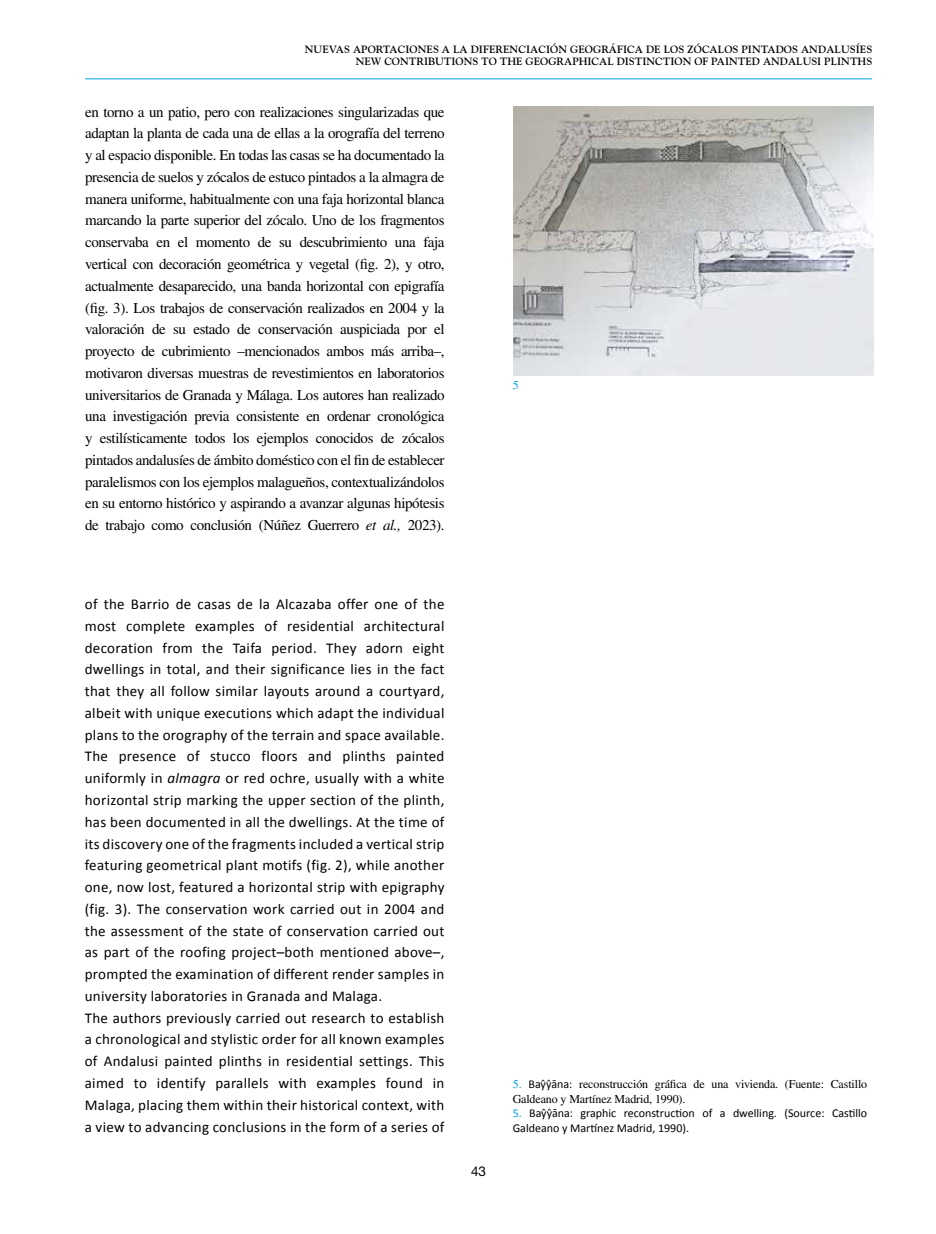
<style>
.page{position:relative;width:936px;height:1234px;background:#fff}
.page>*{position:absolute;margin:0;border:0;box-sizing:border-box;transform-origin:0 0}
.t1{font:15px/21.8px "Calibri";letter-spacing:.02em;color:#000}
.t2{font:15px/21.8px "Times LT Std";letter-spacing:-.025em;color:#000;text-align:justify}
.t3{font:13.5px "Helvetica Neue LT Std";color:#000}
.t4{font:12px/15px "Times LT Std";letter-spacing:-.01em;color:#000}
.t5{font:12px/14.4px "Calibri";color:#000}
.t6{font:12px "Times LT Std";color:#009fe3}
.t7{font:700 10.5px/12.6px "Goudy Std";color:#000;text-align:right}
.s1{font-style:italic}
.s2{color:#009fe3}
.s3{font-family:"Calibri"}
</style>
<div class="page">
<hr style="left:85px;top:79px;width:787px;height:1px;background:#009fe3">
<img style="left:513px;top:106px;width:360px;height:269px">
<p class="t7" style="left:305px;top:43px;width:569px">NUEVAS APORTACIONES A LA DIFERENCIACIÓN GEOGRÁFICA DE LOS ZÓCALOS PINTADOS ANDALUSÍES<br>NEW CONTRIBUTIONS TO THE GEOGRAPHICAL DISTINCTION OF PAINTED ANDALUSI PLINTHS</p>
<p class="t2" style="left:85px;top:101px;width:361px">en torno a un patio, pero con realizaciones singularizadas que adaptan la planta de cada una de ellas a la orografía del terreno y al espacio disponible. En todas las casas se ha documentado la presencia de suelos y zócalos de estuco pintados a la almagra de manera uniforme, habitualmente con una faja horizontal blanca marcando la parte superior del zócalo. Uno de los fragmentos conservaba en el momento de su descubrimiento una faja vertical con decoración geométrica y vegetal (fig. 2), y otro, actualmente desaparecido, una banda horizontal con epigrafía (fig. 3). Los trabajos de conservación realizados en 2004 y la valoración de su estado de conservación auspiciada por el proyecto de cubrimiento –mencionados ambos más arriba–, motivaron diversas muestras de revestimientos en laboratorios universitarios de Granada y Málaga. Los autores han realizado una investigación previa consistente en ordenar cronológica y estilísticamente todos los ejemplos conocidos de zócalos pintados andalusíes de ámbito doméstico con el fin de establecer paralelismos con los ejemplos malagueños, contextualizándolos en su entorno histórico y aspirando a avanzar algunas hipótesis de trabajo como conclusión (Núñez Guerrero <span class="s1">et al.,</span> 2023).</p>
<p class="t1" style="left:85px;top:593px;width:361px">of the Barrio de casas de la Alcazaba offer one of the most complete examples of residential architectural decoration from the Taifa period. They adorn eight dwellings in total, and their significance lies in the fact that they all follow similar layouts around a courtyard, albeit with unique executions which adapt the individual plans to the orography of the terrain and space available.<br>The presence of stucco floors and plinths painted uniformly in <span class="s1">almagra</span> or red ochre, usually with a white horizontal strip marking the upper section of the plinth, has been documented in all the dwellings. At the time of its discovery one of the fragments included a vertical strip featuring geometrical plant motifs (fig. 2), while another one, now lost, featured a horizontal strip with epigraphy (fig. 3). The conservation work carried out in 2004 and the assessment of the state of conservation carried out as part of the roofing project–both mentioned above–, prompted the examination of different render samples in university laboratories in Granada and Malaga.<br>The authors previously carried out research to establish a chronological and stylistic order for all known examples of Andalusi painted plinths in residential settings. This aimed to identify parallels with examples found in Malaga, placing them within their historical context, with a view to advancing conclusions in the form of a series of</p>
<p class="t3" style="left:471px;top:1162px;width:17px">43</p>
<p class="t6" style="left:512px;top:378px;width:7px">5</p>
<p class="t4" style="left:512px;top:1076px;width:356px"><span class="s2">5.</span> <span class="s3">Baŷŷāna</span>: reconstrucción gráfica de una vivienda. (Fuente: Castillo<br>Galdeano y Martínez Madrid, 1990).</p>
<p class="t5" style="left:512px;top:1105px;width:356px"><span class="s2">5.</span> Baŷŷāna: graphic reconstruction of a dwelling. (Source: Castillo<br>Galdeano y Martínez Madrid, 1990).</p>
</div>
